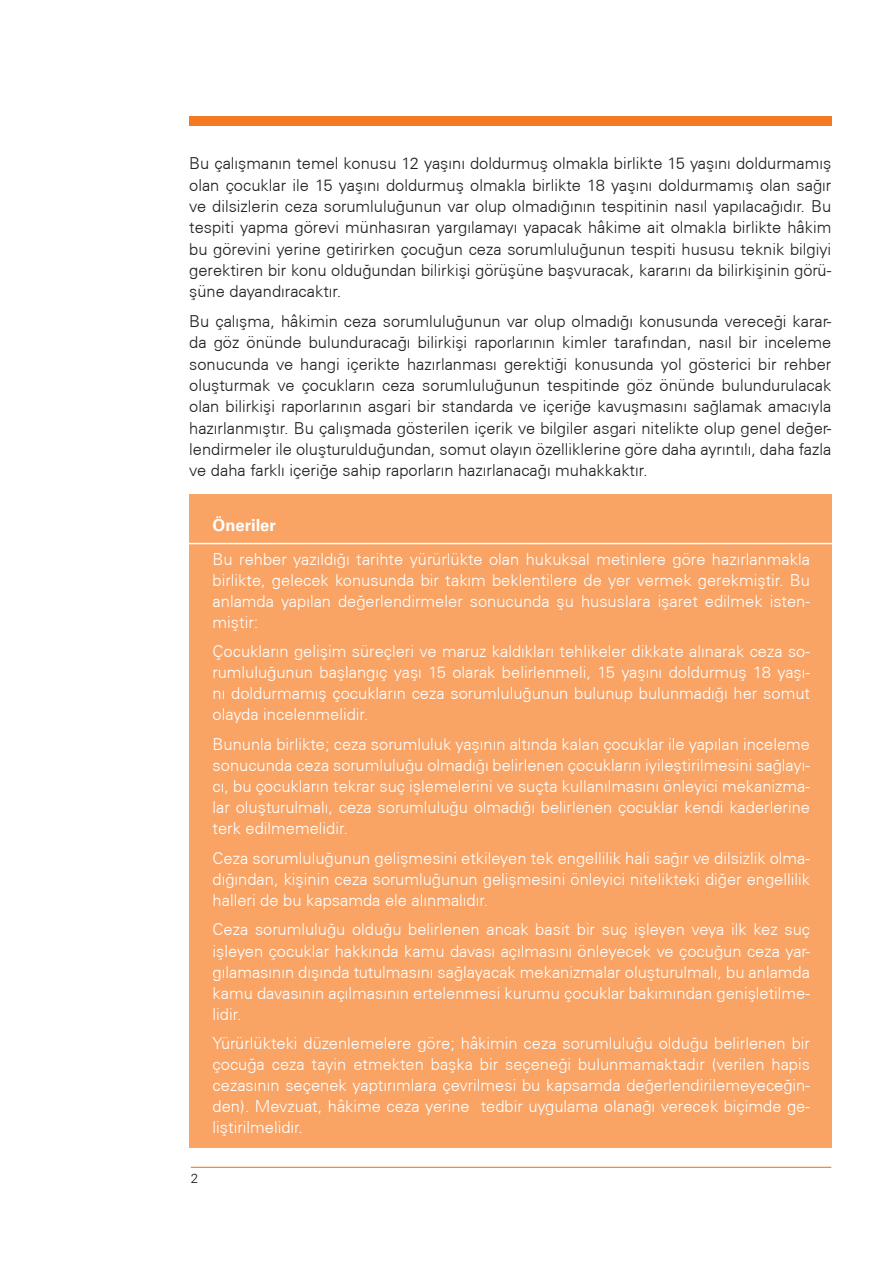
<style>
.page{position:relative;width:893px;height:1263px;background:#fff}
.page>*{position:absolute;margin:0;border:0;box-sizing:border-box;transform-origin:0 0}
.t1{font:300 16.5px/21px "Univers CE45";color:#fff;text-align:justify}
.t2{font:300 16.5px/21.3px "Univers CE45";color:#231f20;text-align:justify}
.t3{font:700 16.5px "Univers CE";color:#fff}
.t4{font:300 13.5px "Univers CE45";color:#231f20}
</style>
<div class="page">
<div style="left:189px;top:117px;width:642px;height:9px;background:#f47921"></div>
<hr style="left:191px;top:1167px;width:640px;height:1px;background:#f47921">
<hr style="left:892px;top:0;width:1px;height:1263px;background:#fde0c7">
<div style="left:189px;top:495px;width:642px;height:653px;background:#f9a365"></div>
<hr style="left:181px;top:543px;width:663px;height:1px;background:#fff">
<p class="t2" style="left:189px;top:153px;width:644px">Bu çalışmanın temel konusu 12 yaşını doldurmuş olmakla birlikte 15 yaşını doldurmamış olan çocuklar ile 15 yaşını doldurmuş olmakla birlikte 18 yaşını doldurmamış olan sağır ve dilsizlerin ceza sorumluluğunun var olup olmadığının tespitinin nasıl yapılacağıdır. Bu tespiti yapma görevi münhasıran yargılamayı yapacak hâkime ait olmakla birlikte hâkim bu görevini yerine getirirken çocuğun ceza sorumluluğunun tespiti hususu teknik bilgiyi gerektiren bir konu olduğundan bilirkişi görüşüne başvuracak, kararını da bilirkişinin görü&shy;şüne dayandıracaktır.</p>
<p class="t2" style="left:189px;top:310px;width:644px">Bu çalışma, hâkimin ceza sorumluluğunun var olup olmadığı konusunda vereceği karar&shy;da göz önünde bulunduracağı bilirkişi raporlarının kimler tarafından, nasıl bir inceleme sonucunda ve hangi içerikte hazırlanması gerektiği konusunda yol gösterici bir rehber oluşturmak ve çocukların ceza sorumluluğunun tespitinde göz önünde bulundurulacak olan bilirkişi raporlarının asgari bir standarda ve içeriğe kavuşmasını sağlamak amacıyla hazırlanmıştır. Bu çalışmada gösterilen içerik ve bilgiler asgari nitelikte olup genel değer&shy;lendirmeler ile oluşturulduğundan, somut olayın özelliklerine göre daha ayrıntılı, daha fazla ve daha farklı içeriğe sahip raporların hazırlanacağı muhakkaktır.</p>
<p class="t3" style="left:213px;top:515px;width:65px">Öneriler</p>
<p class="t1" style="left:213px;top:548px;width:599px">Bu rehber yazıldığı tarihte yürürlükte olan hukuksal metinlere göre hazırlanmakla birlikte, gelecek konusunda bir takım beklentilere de yer vermek gerekmiştir. Bu anlamda yapılan değerlendirmeler sonucunda şu hususlara işaret edilmek isten&shy;miştir:</p>
<p class="t1" style="left:213px;top:641px;width:599px">Çocukların gelişim süreçleri ve maruz kaldıkları tehlikeler dikkate alınarak ceza so&shy;rumluluğunun başlangıç yaşı 15 olarak belirlenmeli, 15 yaşını doldurmuş 18 yaşı&shy;nı doldurmamış çocukların ceza sorumluluğunun bulunup bulunmadığı her somut olayda incelenmelidir.</p>
<p class="t1" style="left:213px;top:733px;width:599px">Bununla birlikte; ceza sorumluluk yaşının altında kalan çocuklar ile yapılan inceleme sonucunda ceza sorumluluğu olmadığı belirlenen çocukların iyileştirilmesini sağlayı&shy;cı, bu çocukların tekrar suç işlemelerini ve suçta kullanılmasını önleyici mekanizma&shy;lar oluşturulmalı, ceza sorumluluğu olmadığı belirlenen çocuklar kendi kaderlerine terk edilmemelidir.</p>
<p class="t1" style="left:213px;top:847px;width:599px">Ceza sorumluluğunun gelişmesini etkileyen tek engellilik hali sağır ve dilsizlik olma&shy;dığından, kişinin ceza sorumluğunun gelişmesini önleyici nitelikteki diğer engellilik halleri de bu kapsamda ele alınmalıdır.</p>
<p class="t1" style="left:213px;top:919px;width:599px">Ceza sorumluluğu olduğu belirlenen ancak basit bir suç işleyen veya ilk kez suç işleyen çocuklar hakkında kamu davası açılmasını önleyecek ve çocuğun ceza yar&shy;gılamasının dışında tutulmasını sağlayacak mekanizmalar oluşturulmalı, bu anlamda kamu davasının açılmasının ertelenmesi kurumu çocuklar bakımından genişletilme&shy;lidir.</p>
<p class="t1" style="left:213px;top:1033px;width:599px">Yürürlükteki düzenlemelere göre; hâkimin ceza sorumluluğu olduğu belirlenen bir çocuğa ceza tayin etmekten başka bir seçeneği bulunmamaktadır (verilen hapis cezasının seçenek yaptırımlara çevrilmesi bu kapsamda değerlendirilemeyeceğin&shy;den). Mevzuat, hâkime ceza yerine tedbir uygulama olanağı verecek biçimde ge&shy;liştirilmelidir.</p>
<p class="t4" style="left:191px;top:1170px;width:9px">2</p>
</div>
